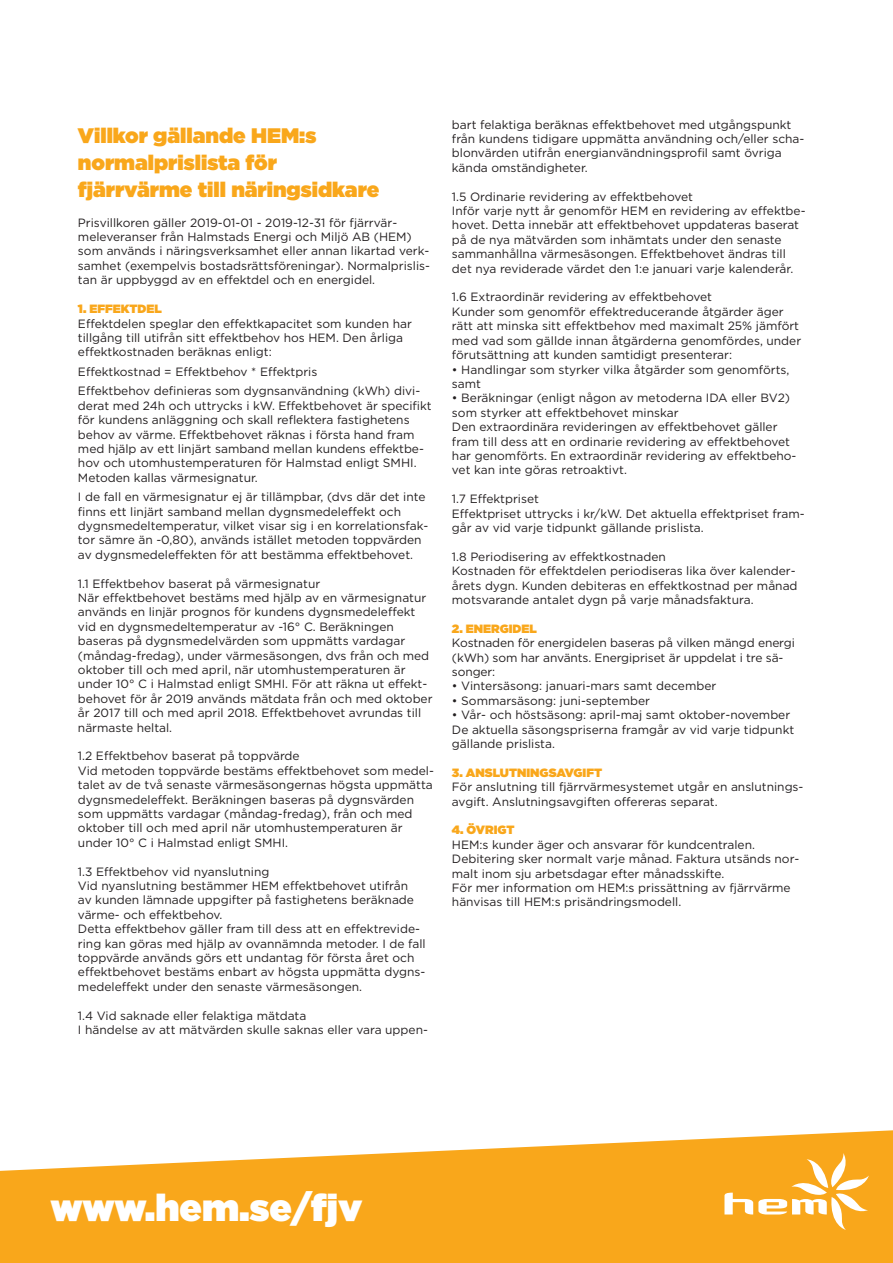
<style>
.page{position:relative;width:893px;height:1263px;background:#fff}
.page>*{position:absolute;margin:0;border:0;box-sizing:border-box;transform-origin:0 0}
.t1{font:900 37.5px "Gotham";color:#fff}
.t2{font:900 21px/27px "Gotham";color:#f9a71b}
.t3{font:12px/14.4px "Gotham";color:#231f20}
.t4{font:900 12px "Gotham";color:#f9a71b}
</style>
<div class="page">
<svg style="left:0;top:1130px;width:893px;height:133px;fill:#f9a71b"></svg>
<svg style="left:724px;top:1153px;width:145px;height:77px"></svg>
<h2 class="t2" style="left:78px;top:122px;width:303px">Villkor gällande HEM:s normalprislista för fjärrvärme till näringsidkare</h2>
<p class="t3" style="left:78px;top:215px;width:354px">Prisvillkoren gäller 2019-01-01 - 2019-12-31 för fjärrvär&shy;meleveranser från Halmstads Energi och Miljö AB (HEM) som används i näringsverksamhet eller annan likartad verk&shy;samhet (exempelvis bostadsrättsföreningar). Normalprislis&shy;tan är uppbyggd av en effektdel och en energidel.</p>
<p class="t4" style="left:78px;top:300px;width:85px">1. EFFEKTDEL</p>
<p class="t3" style="left:78px;top:316px;width:335px">Effektdelen speglar den effektkapacitet som kunden har tillgång till utifrån sitt effektbehov hos HEM. Den årliga effektkostnaden beräknas enligt:</p>
<p class="t3" style="left:78px;top:362px;width:344px;line-height:19.5px">Effektkostnad = Effektbehov * Effektpris<br>Effektbehov definieras som dygnsanvändning (kWh) divi-</p>
<p class="t3" style="left:78px;top:398px;width:355px">derat med 24h och uttrycks i kW. Effektbehovet är specifikt för kundens anläggning och skall reflektera fastighetens behov av värme. Effektbehovet räknas i första hand fram med hjälp av ett linjärt samband mellan kundens effektbe&shy;hov och utomhustemperaturen för Halmstad enligt SMHI.<br>Metoden kallas värmesignatur.</p>
<p class="t3" style="left:78px;top:489px;width:352px">I de fall en värmesignatur ej är tillämpbar, (dvs där det inte finns ett linjärt samband mellan dygnsmedeleffekt och dygnsmedeltemperatur, vilket visar sig i en korrelationsfak&shy;tor sämre än -0,80), används istället metoden toppvärden av dygnsmedeleffekten för att bestämma effektbehovet.</p>
<p class="t3" style="left:78px;top:576px;width:356px">1.1 Effektbehov baserat på värmesignatur<br>När effektbehovet bestäms med hjälp av en värmesignatur används en linjär prognos för kundens dygnsmedeleffekt vid en dygnsmedeltemperatur av -16° C. Beräkningen baseras på dygnsmedelvärden som uppmätts vardagar (måndag-fredag), under värmesäsongen, dvs från och med oktober till och med april, när utomhustemperaturen är under 10° C i Halmstad enligt SMHI. För att räkna ut effekt&shy;behovet för år 2019 används mätdata från och med oktober år 2017 till och med april 2018. Effektbehovet avrundas till närmaste heltal.</p>
<p class="t3" style="left:78px;top:749px;width:357px">1.2 Effektbehov baserat på toppvärde<br>Vid metoden toppvärde bestäms effektbehovet som medel&shy;talet av de två senaste värmesäsongernas högsta uppmätta dygnsmedeleffekt. Beräkningen baseras på dygnsvärden som uppmätts vardagar (måndag-fredag), från och med oktober till och med april när utomhustemperaturen är under 10° C i Halmstad enligt SMHI.</p>
<p class="t3" style="left:78px;top:864px;width:349px">1.3 Effektbehov vid nyanslutning<br>Vid nyanslutning bestämmer HEM effektbehovet utifrån<br>av kunden lämnade uppgifter på fastighetens beräknade värme- och effektbehov.<br>Detta effektbehov gäller fram till dess att en effektrevide&shy;ring kan göras med hjälp av ovannämnda metoder. I de fall toppvärde används görs ett undantag för första året och effektbehovet bestäms enbart av högsta uppmätta dygns&shy;medeleffekt under den senaste värmesäsongen.</p>
<p class="t3" style="left:78px;top:1008px;width:351px">1.4 Vid saknade eller felaktiga mätdata<br>I händelse av att mätvärden skulle saknas eller vara uppen-</p>
<p class="t3" style="left:452px;top:117px;width:354px">bart felaktiga beräknas effektbehovet med utgångspunkt från kundens tidigare uppmätta användning och/eller scha&shy;blonvärden utifrån energianvändningsprofil samt övriga kända omständigheter.</p>
<p class="t3" style="left:452px;top:189px;width:355px">1.5 Ordinarie revidering av effektbehovet<br>Inför varje nytt år genomför HEM en revidering av effektbe&shy;hovet. Detta innebär att effektbehovet uppdateras baserat på de nya mätvärden som inhämtats under den senaste sammanhållna värmesäsongen. Effektbehovet ändras till det nya reviderade värdet den 1:e januari varje kalenderår.</p>
<p class="t3" style="left:452px;top:290px;width:351px">1.6 Extraordinär revidering av effektbehovet<br>Kunder som genomför effektreducerande åtgärder äger rätt att minska sitt effektbehov med maximalt 25% jämfört med vad som gällde innan åtgärderna genomfördes, under förutsättning att kunden samtidigt presenterar:</p>
<p class="t3" style="left:452px;top:362px;width:339px">• Handlingar som styrker vilka åtgärder som genomförts, samt</p>
<p class="t3" style="left:452px;top:391px;width:346px">• Beräkningar (enligt någon av metoderna IDA eller BV2) som styrker att effektbehovet minskar<br>Den extraordinära revideringen av effektbehovet gäller fram till dess att en ordinarie revidering av effektbehovet har genomförts. En extraordinär revidering av effektbeho&shy;vet kan inte göras retroaktivt.</p>
<p class="t3" style="left:452px;top:491px;width:354px">1.7 Effektpriset<br>Effektpriset uttrycks i kr/kW. Det aktuella effektpriset fram&shy;går av vid varje tidpunkt gällande prislista.</p>
<p class="t3" style="left:452px;top:549px;width:347px">1.8 Periodisering av effektkostnaden<br>Kostnaden för effektdelen periodiseras lika över kalender&shy;årets dygn. Kunden debiteras en effektkostnad per månad motsvarande antalet dygn på varje månadsfaktura.</p>
<p class="t4" style="left:452px;top:620px;width:87px">2. ENERGIDEL</p>
<p class="t3" style="left:452px;top:635px;width:344px">Kostnaden för energidelen baseras på vilken mängd energi (kWh) som har använts. Energipriset är uppdelat i tre sä&shy;songer:</p>
<p class="t3" style="left:452px;top:679px;width:266px">• Vintersäsong: januari-mars samt december</p>
<p class="t3" style="left:452px;top:693px;width:200px">• Sommarsäsong: juni-september</p>
<p class="t3" style="left:452px;top:707px;width:344px">• Vår- och höstsäsong: april-maj samt oktober-november<br>De aktuella säsongspriserna framgår av vid varje tidpunkt gällande prislista.</p>
<p class="t4" style="left:452px;top:764px;width:152px">3. ANSLUTNINGSAVGIFT</p>
<p class="t3" style="left:452px;top:779px;width:353px">För anslutning till fjärrvärmesystemet utgår en anslutnings&shy;avgift. Anslutningsavgiften offereras separat.</p>
<p class="t4" style="left:452px;top:821px;width:64px">4. ÖVRIGT</p>
<p class="t3" style="left:452px;top:837px;width:349px">HEM:s kunder äger och ansvarar för kundcentralen.<br>Debitering sker normalt varje månad. Faktura utsänds nor&shy;malt inom sju arbetsdagar efter månadsskifte.<br>För mer information om HEM:s prissättning av fjärrvärme hänvisas till HEM:s prisändringsmodell.</p>
<h1 class="t1" style="left:51px;top:1181px;width:313px">www.hem.se/fjv</h1>
</div>
